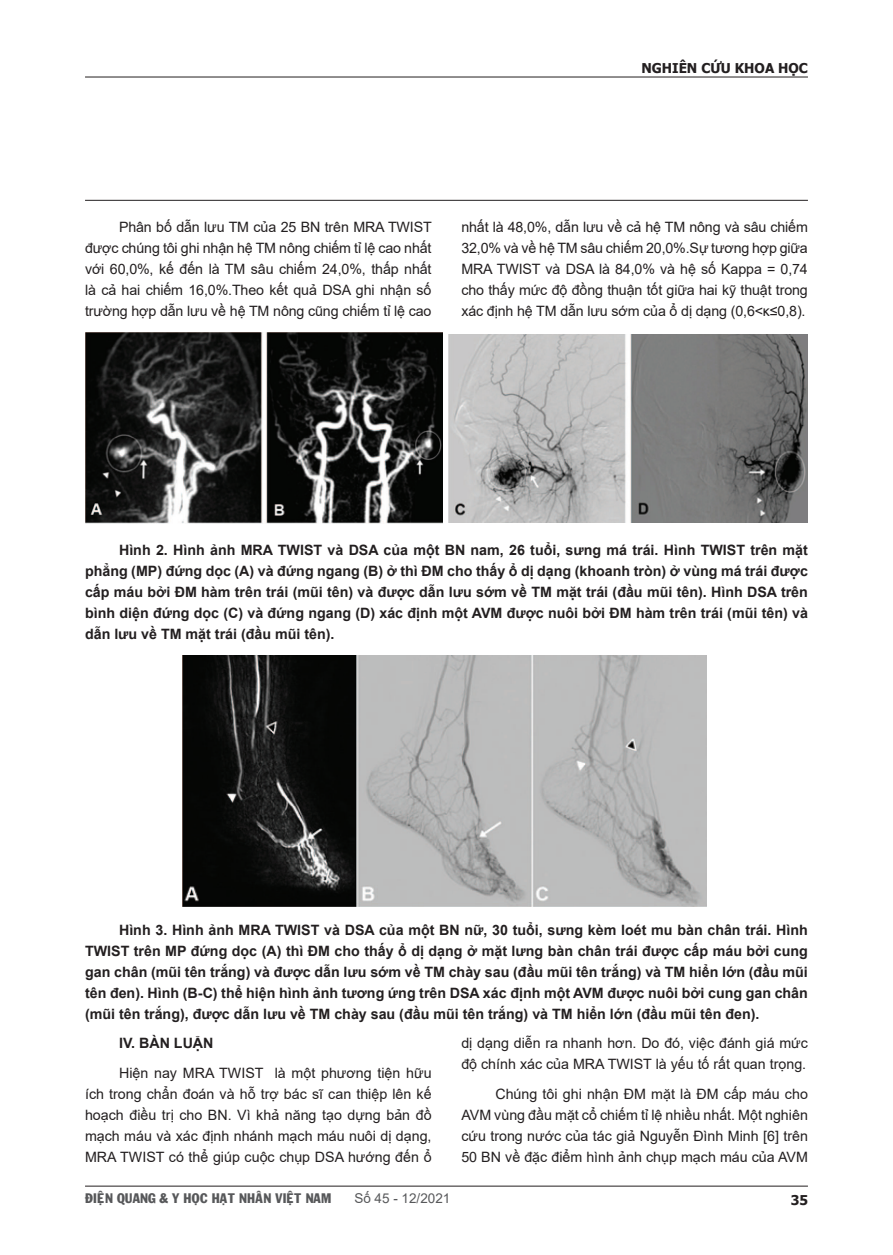
<style>
.page{position:relative;width:893px;height:1255px;background:#fff}
.page>*{position:absolute;margin:0;border:0;box-sizing:border-box;transform-origin:0 0}
.t1{font:14.25px/21px "Arial";color:#231f20;text-align:justify}
.t2{font:700 14.25px/21px "Arial";color:#231f20;text-align:justify}
.t3{font:13.5px "VNI Franko";color:#57585a}
.t4{font:700 13.5px "Tahoma";color:#231f20}
.t5{font:13.5px "Arial";color:#57585a}
</style>
<div class="page">
<hr style="left:85px;top:77px;width:723px;height:1px;background:#231f20">
<hr style="left:85px;top:200px;width:723px;height:1px;background:#231f20">
<img style="left:85px;top:333px;width:358px;height:190px">
<img style="left:448px;top:334px;width:360px;height:188px">
<img style="left:183px;top:655px;width:523px;height:251px">
<hr style="left:85px;top:1185px;width:723px;height:1px;background:#231f20">
<p class="t4" style="left:641px;top:59px;width:168px">NGHIÊN CỨU KHOA HỌC</p>
<p class="t1" style="left:85px;top:216px;width:348px;text-indent:34px">Phân bố dẫn lưu TM của 25 BN trên MRA TWIST được chúng tôi ghi nhận hệ TM nông chiếm tỉ lệ cao nhất với 60,0%, kế đến là TM sâu chiếm 24,0%, thấp nhất là cả hai chiếm 16,0%.Theo kết quả DSA ghi nhận số trường hợp dẫn lưu về hệ TM nông cũng chiếm tỉ lệ cao</p>
<p class="t1" style="left:461px;top:216px;width:348px">nhất là 48,0%, dẫn lưu về cả hệ TM nông và sâu chiếm 32,0% và về hệ TM sâu chiếm 20,0%.Sự tương hợp giữa MRA TWIST và DSA là 84,0% và hệ số Kappa = 0,74 cho thấy mức độ đồng thuận tốt giữa hai kỹ thuật trong xác định hệ TM dẫn lưu sớm của ổ dị dạng (0,6&lt;κ≤0,8).</p>
<p class="t2" style="left:85px;top:540px;width:724px;text-indent:34px">Hình 2. Hình ảnh MRA TWIST và DSA của một BN nam, 26 tuổi, sưng má trái. Hình TWIST trên mặt phẳng (MP) đứng dọc (A) và đứng ngang (B) ở thì ĐM cho thấy ổ dị dạng (khoanh tròn) ở vùng má trái được cấp máu bởi ĐM hàm trên trái (mũi tên) và được dẫn lưu sớm về TM mặt trái (đầu mũi tên). Hình DSA trên bình diện đứng dọc (C) và đứng ngang (D) xác định một AVM được nuôi bởi ĐM hàm trên trái (mũi tên) và dẫn lưu về TM mặt trái (đầu mũi tên).</p>
<p class="t2" style="left:85px;top:919px;width:724px;text-indent:34px">Hình 3. Hình ảnh MRA TWIST và DSA của một BN nữ, 30 tuổi, sưng kèm loét mu bàn chân trái. Hình TWIST trên MP đứng dọc (A) thì ĐM cho thấy ổ dị dạng ở mặt lưng bàn chân trái được cấp máu bởi cung gan chân (mũi tên trắng) và được dẫn lưu sớm về TM chày sau (đầu mũi tên trắng) và TM hiển lớn (đầu mũi tên đen). Hình (B-C) thể hiện hình ảnh tương ứng trên DSA xác định một AVM được nuôi bởi cung gan chân (mũi tên trắng), được dẫn lưu về TM chày sau (đầu mũi tên trắng) và TM hiển lớn (đầu mũi tên đen).</p>
<p class="t2" style="left:119px;top:1032px;width:96px">IV. BÀN LUẬN</p>
<p class="t1" style="left:85px;top:1061px;width:348px;text-indent:34px">Hiện nay MRA TWIST là một phương tiện hữu ích trong chẩn đoán và hỗ trợ bác sĩ can thiệp lên kế hoạch điều trị cho BN. Vì khả năng tạo dựng bản đồ mạch máu và xác định nhánh mạch máu nuôi dị dạng, MRA TWIST có thể giúp cuộc chụp DSA hướng đến ổ</p>
<p class="t1" style="left:461px;top:1032px;width:348px">dị dạng diễn ra nhanh hơn. Do đó, việc đánh giá mức độ chính xác của MRA TWIST là yếu tố rất quan trọng.</p>
<p class="t1" style="left:461px;top:1082px;width:348px;text-indent:34px">Chúng tôi ghi nhận ĐM mặt là ĐM cấp máu cho AVM vùng đầu mặt cổ chiếm tỉ lệ nhiều nhất. Một nghiên cứu trong nước của tác giả Nguyễn Đình Minh [6] trên 50 BN về đặc điểm hình ảnh chụp mạch máu của AVM</p>
<p class="t3" style="left:85px;top:1187px;width:248px">ÑIEÄN QUANG &amp; Y HOÏC HAÏT NHAÂN VIEÄT NAM</p>
<p class="t5" style="left:354px;top:1188px;width:98px">Số 45 - 12/2021</p>
<p class="t4" style="left:791px;top:1190px;width:19px">35</p>
</div>
